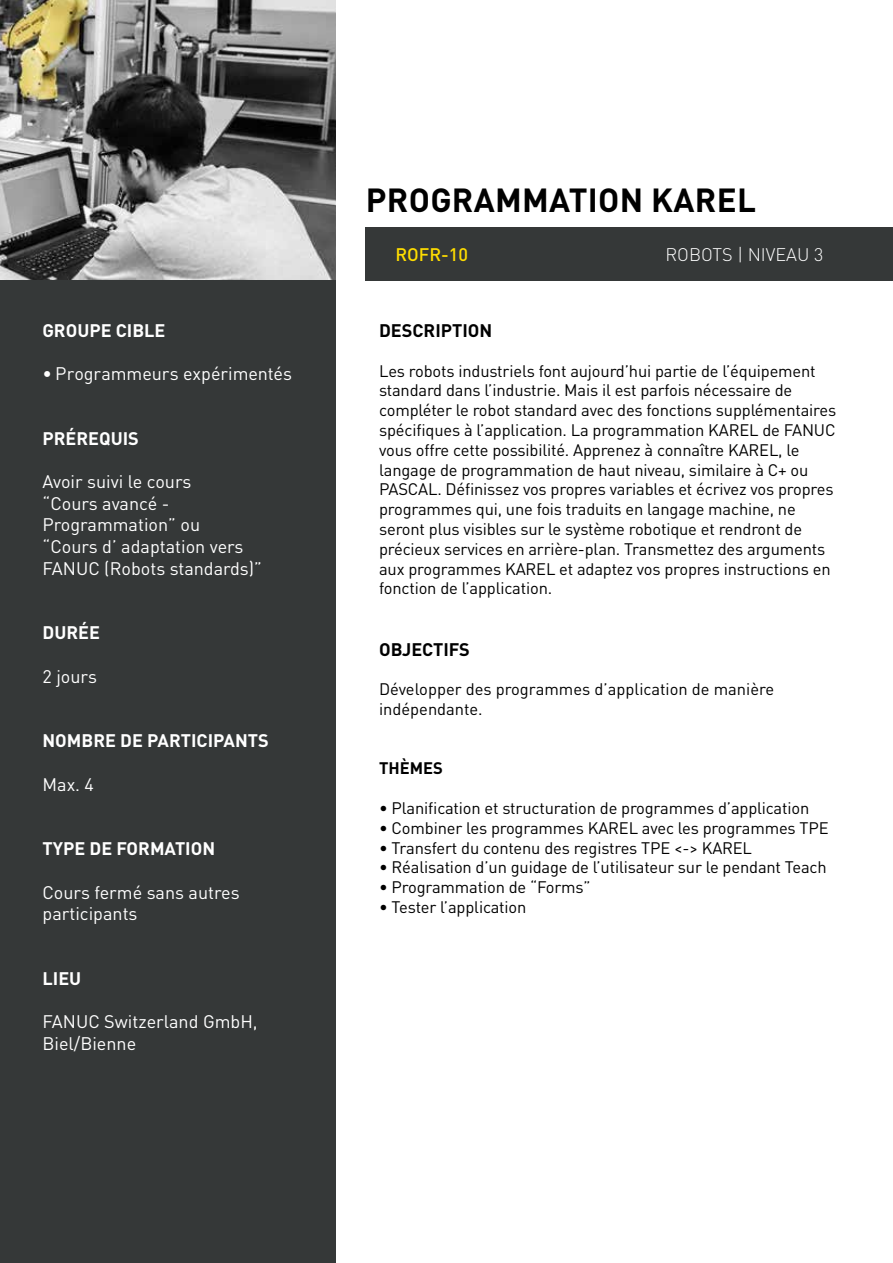
<style>
.page{position:relative;width:893px;height:1263px;background:#fff}
.page>*{position:absolute;margin:0;border:0;box-sizing:border-box;transform-origin:0 0}
.t1{font:700 33px "DIN Pro";letter-spacing:.01em;color:#000}
.t2{font:18px/21.6px "DIN Pro";color:#fff}
.t3{font:700 18px "DIN Pro";color:#fff}
.t4{font:700 18px "DIN Pro";color:#000}
.t5{font:300 18px "DIN Pro";color:#fff}
.t6{font:500 18px "DIN Pro";color:#fd0}
.t7{font:16.5px/19.8px "DIN Pro";letter-spacing:-.01em;color:#000}
.t8{font:700 16.5px "DIN Pro";color:#000}
</style>
<div class="page">
<img style="left:0;top:0;width:336px;height:281px">
<div style="left:366px;top:227px;width:527px;height:54px;background:#353838"></div>
<div style="left:0;top:281px;width:336px;height:982px;background:#353838"></div>
<p class="t3" style="left:43px;top:318px;width:124px">GROUPE CIBLE</p>
<p class="t2" style="left:43px;top:362px;width:251px">• Programmeurs expérimentés</p>
<p class="t3" style="left:43px;top:426px;width:98px">PRÉREQUIS</p>
<p class="t2" style="left:43px;top:470px;width:221px">Avoir suivi le cours<br>“Cours avancé -<br>Programmation” ou<br>“Cours d’ adaptation vers<br>FANUC (Robots standards)”</p>
<p class="t3" style="left:43px;top:621px;width:59px">DURÉE</p>
<p class="t2" style="left:43px;top:665px;width:56px">2 jours</p>
<p class="t3" style="left:43px;top:729px;width:228px">NOMBRE DE PARTICIPANTS</p>
<p class="t2" style="left:43px;top:773px;width:53px">Max. 4</p>
<p class="t3" style="left:43px;top:837px;width:174px">TYPE DE FORMATION</p>
<p class="t2" style="left:43px;top:881px;width:199px">Cours fermé sans autres participants</p>
<p class="t3" style="left:43px;top:966px;width:40px">LIEU</p>
<p class="t2" style="left:43px;top:1010px;width:217px">FANUC Switzerland GmbH,<br>Biel/Bienne</p>
<h1 class="t1" style="left:366px;top:178px;width:392px">PROGRAMMATION KAREL</h1>
<p class="t6" style="left:395px;top:243px;width:74px">ROFR-10</p>
<p class="t5" style="left:665px;top:243px;width:159px">ROBOTS | NIVEAU 3</p>
<p class="t4" style="left:379px;top:318px;width:115px">DESCRIPTION</p>
<p class="t7" style="left:379px;top:360px;width:459px">Les robots industriels font aujourd’hui partie de l’équipement standard dans l’industrie. Mais il est parfois nécessaire de compléter le robot standard avec des fonctions supplémentaires spécifiques à l’application. La programmation KAREL de FANUC vous offre cette possibilité. Apprenez à connaître KAREL, le langage de programmation de haut niveau, similaire à C+ ou PASCAL. Définissez vos propres variables et écrivez vos propres programmes qui, une fois traduits en langage machine, ne seront plus visibles sur le système robotique et rendront de précieux services en arrière-plan. Transmettez des arguments aux programmes KAREL et adaptez vos propres instructions en fonction de l’application.</p>
<p class="t4" style="left:379px;top:637px;width:92px">OBJECTIFS</p>
<p class="t7" style="left:379px;top:679px;width:397px">Développer des programmes d’application de manière indépendante.</p>
<p class="t8" style="left:379px;top:757px;width:65px">THÈMES</p>
<p class="t7" style="left:379px;top:798px;width:432px">• Planification et structuration de programmes d’application</p>
<p class="t7" style="left:379px;top:818px;width:451px">• Combiner les programmes KAREL avec les programmes TPE</p>
<p class="t7" style="left:379px;top:837px;width:374px">• Transfert du contenu des registres TPE &lt;-&gt; KAREL</p>
<p class="t7" style="left:379px;top:857px;width:449px">• Réalisation d’un guidage de l’utilisateur sur le pendant Teach</p>
<p class="t7" style="left:379px;top:877px;width:213px">• Programmation de “Forms”</p>
<p class="t7" style="left:379px;top:897px;width:149px">• Tester l’application</p>
</div>
